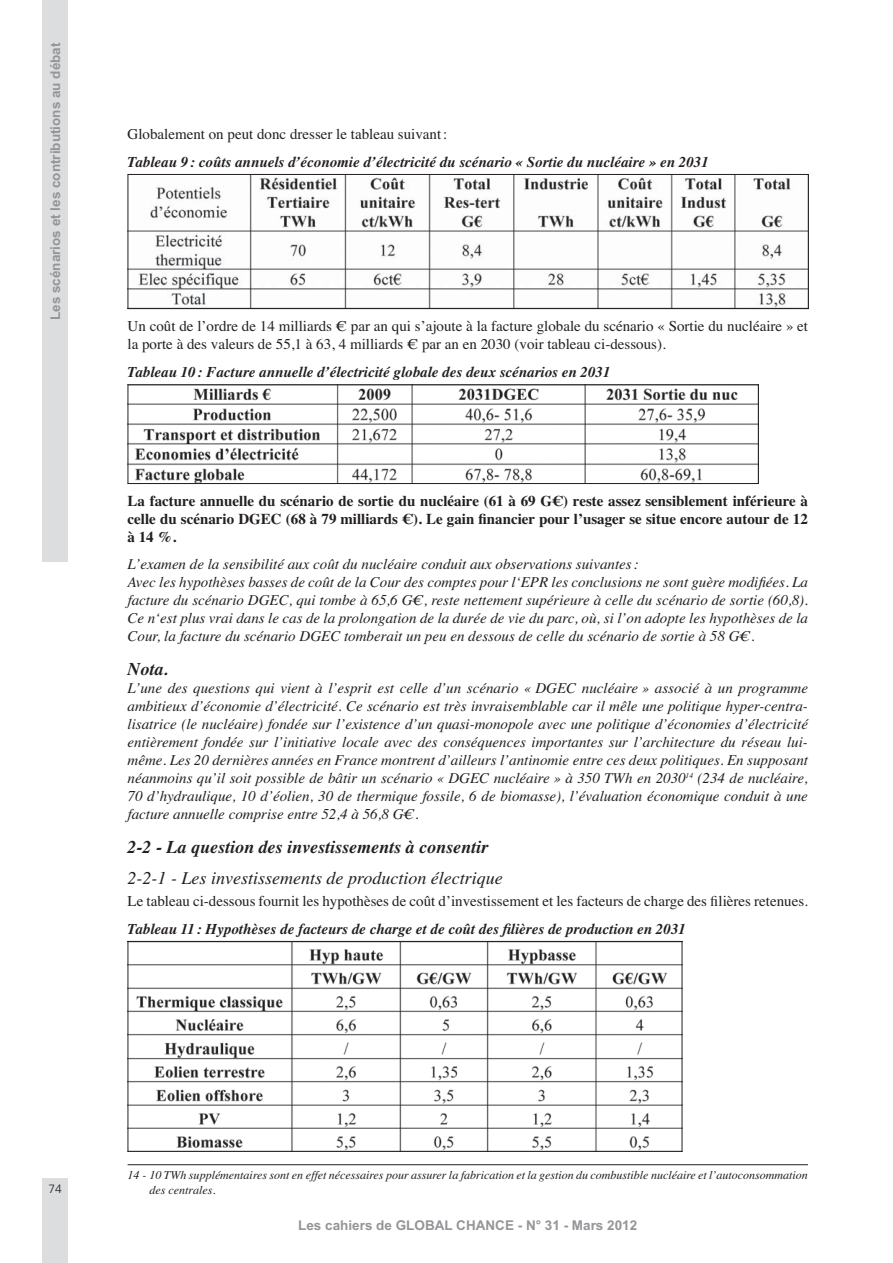
<style>
.page{position:relative;width:893px;height:1263px;background:#fff}
.page>*{position:absolute;margin:0;border:0;box-sizing:border-box;transform-origin:0 0}
.t1{font:italic 18px/30.2px "Times";color:#231f20}
.t2{font:italic 700 18px "Times";color:#231f20}
.t3{font:italic 15px/18px "Times";color:#231f20}
.t4{font:15px/18px "Times";color:#231f20}
.t5{font:italic 700 15px/28px "Times";color:#231f20}
.t6{font:700 15px/18px "Times";color:#231f20;text-align:justify}
.t7{font:700 13.5px "Arial";color:#939598}
.t8{font:italic 12px/14.4px "Times";color:#231f20}
.t9{font:300 12px "Frutiger";color:#231f20}
.s1{font-weight:400;font-style:normal}
.s2{font-weight:700}
.s3{font-weight:700;font-style:italic}
</style>
<div class="page">
<div style="left:43px;top:1178px;width:25px;height:85px;background:#dcddde"></div>
<div style="left:43px;top:0;width:25px;height:561px;background:#dcddde"></div>
<img style="left:130px;top:176px;width:677px;height:131px">
<div style="left:128px;top:174px;width:681px;height:135px;border:1px solid #231f20"></div>
<img style="left:130px;top:386px;width:627px;height:96px">
<div style="left:128px;top:384px;width:631px;height:100px;border:1px solid #231f20"></div>
<img style="left:130px;top:943px;width:550px;height:207px">
<div style="left:128px;top:941px;width:554px;height:211px;border:1px solid #231f20"></div>
<hr style="left:128px;top:1164px;width:680px;height:1px;background:#231f20">
<p class="t7" style="left:48px;top:320px;width:279px;rotate:-90deg">Les scénarios et les contributions au débat</p>
<p class="t5" style="left:128px;top:121px;width:583px"><span class="s1">Globalement on peut donc dresser le tableau suivant :<br></span>Tableau 9 : coûts annuels d’économie d’électricité du scénario « Sortie du nucléaire » en 2031</p>
<p class="t4" style="left:128px;top:319px;width:682px">Un coût de l’ordre de 14 milliards € par an qui s’ajoute à la facture globale du scénario « Sortie du nucléaire » et la porte à des valeurs de 55,1 à 63, 4 milliards € par an en 2030 (voir tableau ci-dessous).</p>
<p class="t5" style="left:128px;top:359px;width:484px">Tableau 10 : Facture annuelle d’électricité globale des deux scénarios en 2031</p>
<p class="t6" style="left:128px;top:493px;width:682px">La facture annuelle du scénario de sortie du nucléaire (61 à 69 G€) reste assez sensiblement inférieure à celle du scénario DGEC (68 à 79 milliards €). Le gain financier pour l’usager se situe encore autour de 12 à 14 %.</p>
<p class="t3" style="left:128px;top:556px;width:682px">L’examen de la sensibilité aux coût du nucléaire conduit aux observations suivantes :<br>Avec les hypothèses basses de coût de la Cour des comptes pour l‘EPR les conclusions ne sont guère modifiées. La facture du scénario DGEC, qui tombe à 65,6 G€, reste nettement supérieure à celle du scénario de sortie (60,8).<br>Ce n‘est plus vrai dans le cas de la prolongation de la durée de vie du parc, où, si l’on adopte les hypothèses de la Cour, la facture du scénario DGEC tomberait un peu en dessous de celle du scénario de sortie à 58 G€.</p>
<p class="t2" style="left:128px;top:662px;width:42px">Nota.</p>
<p class="t3" style="left:128px;top:680px;width:682px;text-align:justify">L’une des questions qui vient à l’esprit est celle d’un scénario « DGEC nucléaire » associé à un programme ambitieux d’économie d’électricité. Ce scénario est très invraisemblable car il mêle une politique hyper-centra&shy;lisatrice (le nucléaire) fondée sur l’existence d’un quasi-monopole avec une politique d’économies d’électricité entièrement fondée sur l’initiative locale avec des conséquences importantes sur l’architecture du réseau lui&shy;même. Les 20 dernières années en France montrent d’ailleurs l’antinomie entre ces deux politiques. En supposant néanmoins qu’il soit possible de bâtir un scénario « DGEC nucléaire » à 350 TWh en 2030<sup>14</sup> (234 de nucléaire, 70 d’hydraulique, 10 d’éolien, 30 de thermique fossile, 6 de biomasse), l’évaluation économique conduit à une facture annuelle comprise entre 52,4 à 56,8 G€.</p>
<p class="t1" style="left:128px;top:834px;width:377px"><span class="s2">2-2 - La question des investissements à consentir<br></span>2-2-1 - Les investissements de production électrique</p>
<p class="t4" style="left:128px;top:888px;width:682px;line-height:28px">Le tableau ci-dessous fournit les hypothèses de coût d’investissement et les facteurs de charge des filières retenues.<br><span class="s3">Tableau 11 : Hypothèses de facteurs de charge et de coût des filières de production en 2031</span></p>
<p class="t9" style="left:49px;top:1184px;width:15px">74</p>
<p class="t8" style="left:150px;top:1169px;width:660px;text-indent:-22px">14 - 10 TWh supplémentaires sont en effet nécessaires pour assurer la fabrication et la gestion du combustible nucléaire et l’autoconsommation des centrales.</p>
<p class="t7" style="left:298px;top:1218px;width:340px">Les cahiers de GLOBAL CHANCE - N° 31 - Mars 2012</p>
</div>
